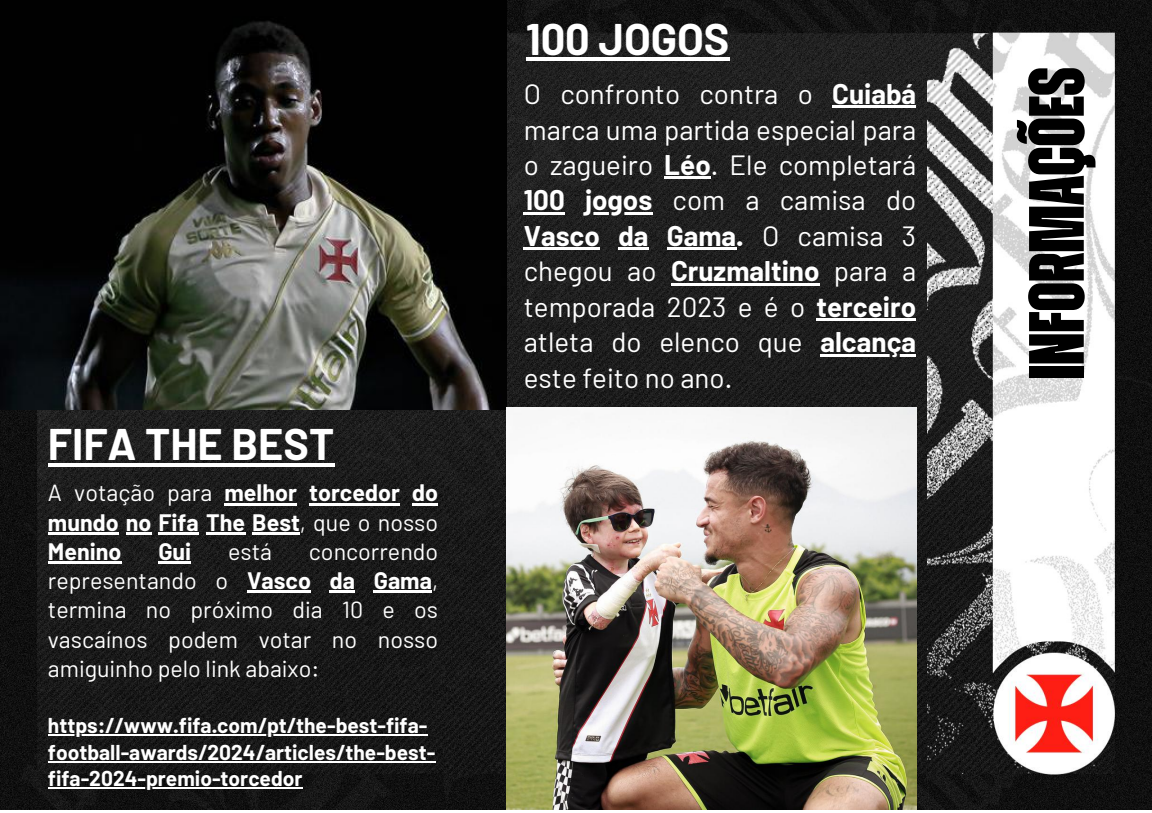
<style>
.page{position:relative;width:1152px;height:813px;background:#fff}
.page>*{position:absolute;margin:0;border:0;box-sizing:border-box;transform-origin:0 0}
.t1{font:800 78.15px "Zuume Cut";color:#000}
.t2{font:700 43.2px "Barlow";color:#fff}
.t3{font:27.75px/35.4px "Barlow";color:#fff;text-align:justify}
.t4{font:23.25px/29.2px "Barlow";color:#fff;text-align:justify}
.t5{font:700 23.25px/29.2px "Barlow";color:#fff;text-align:justify}
.t6{font:700 21px/26.4px "Barlow";color:#fff}
.s1{font-weight:400}
.s2{font-weight:700}
</style>
<div class="page">
<img style="left:0;top:0;width:1152px;height:809px">
<img style="left:0;top:0;width:507px;height:410px">
<img style="left:507px;top:407px;width:409px;height:402px">
<svg style="left:48px;top:462px;width:286px;height:4px"></svg>
<hr style="left:526px;top:57px;width:203px;height:4px;background:#fff">
<hr style="left:832px;top:106px;width:84px;height:2px;background:#fff">
<hr style="left:664px;top:177px;width:47px;height:2px;background:#fff">
<hr style="left:524px;top:212px;width:41px;height:2px;background:#fff">
<hr style="left:585px;top:212px;width:67px;height:2px;background:#fff">
<hr style="left:524px;top:247px;width:76px;height:3px;background:#fff">
<hr style="left:618px;top:247px;width:31px;height:3px;background:#fff">
<hr style="left:667px;top:247px;width:69px;height:3px;background:#fff">
<hr style="left:671px;top:283px;width:149px;height:2px;background:#fff">
<hr style="left:817px;top:318px;width:99px;height:3px;background:#fff">
<hr style="left:820px;top:354px;width:96px;height:2px;background:#fff">
<hr style="left:225px;top:503px;width:72px;height:2px;background:#fff">
<hr style="left:309px;top:503px;width:91px;height:2px;background:#fff">
<hr style="left:412px;top:503px;width:26px;height:2px;background:#fff">
<hr style="left:48px;top:532px;width:71px;height:2px;background:#fff">
<hr style="left:126px;top:532px;width:25px;height:2px;background:#fff">
<hr style="left:159px;top:532px;width:40px;height:2px;background:#fff">
<hr style="left:206px;top:532px;width:39px;height:2px;background:#fff">
<hr style="left:252px;top:532px;width:48px;height:2px;background:#fff">
<hr style="left:48px;top:561px;width:74px;height:2px;background:#fff">
<hr style="left:158px;top:561px;width:33px;height:2px;background:#fff">
<hr style="left:247px;top:590px;width:64px;height:3px;background:#fff">
<hr style="left:330px;top:590px;width:25px;height:3px;background:#fff">
<hr style="left:374px;top:590px;width:58px;height:3px;background:#fff">
<hr style="left:48px;top:734px;width:379px;height:1px;background:#fff">
<hr style="left:48px;top:760px;width:387px;height:2px;background:#fff">
<hr style="left:48px;top:787px;width:255px;height:1px;background:#fff">
<h2 class="t2" style="left:48px;top:417px;width:288px">FIFA THE BEST</h2>
<p class="t5" style="left:48px;top:477px;width:392px"><span class="s1">A votação para</span> melhor torcedor do mundo no Fifa The Best<span class="s1">, que o nosso </span>Menino</p>
<p class="t5" style="left:158px;top:535px;width:34px">Gui</p>
<p class="t4" style="left:228px;top:535px;width:45px">está</p>
<p class="t4" style="left:48px;top:535px;width:392px;text-indent:261px">concorrendo representando o <span class="s2">Vasco da Gama</span>, termina no próximo dia 10 e os vascaínos podem votar no nosso amiguinho pelo link abaixo:</p>
<p class="t6" style="left:48px;top:711px;width:389px">https://www.fifa.com/pt/the-best-fifa&shy;football-awards/2024/articles/the-best&shy;fifa-2024-premio-torcedor</p>
<h2 class="t2" style="left:526px;top:11px;width:205px">100 JOGOS</h2>
<p class="t3" style="left:524px;top:75px;width:394px">O confronto contra o <span class="s2">Cuiabá </span>marca uma partida especial para o zagueiro <span class="s2">Léo</span>. Ele completará <span class="s2">100 jogos</span> com a camisa do <span class="s2">Vasco da Gama.</span> O camisa 3 chegou ao <span class="s2">Cruzmaltino</span> para a temporada 2023 e é o <span class="s2">terceiro </span>atleta do elenco que <span class="s2">alcança </span>este feito no ano.</p>
<h1 class="t1" style="left:1021px;top:379px;width:313px;rotate:-90deg">INFORMAÇÕES</h1>
</div>
